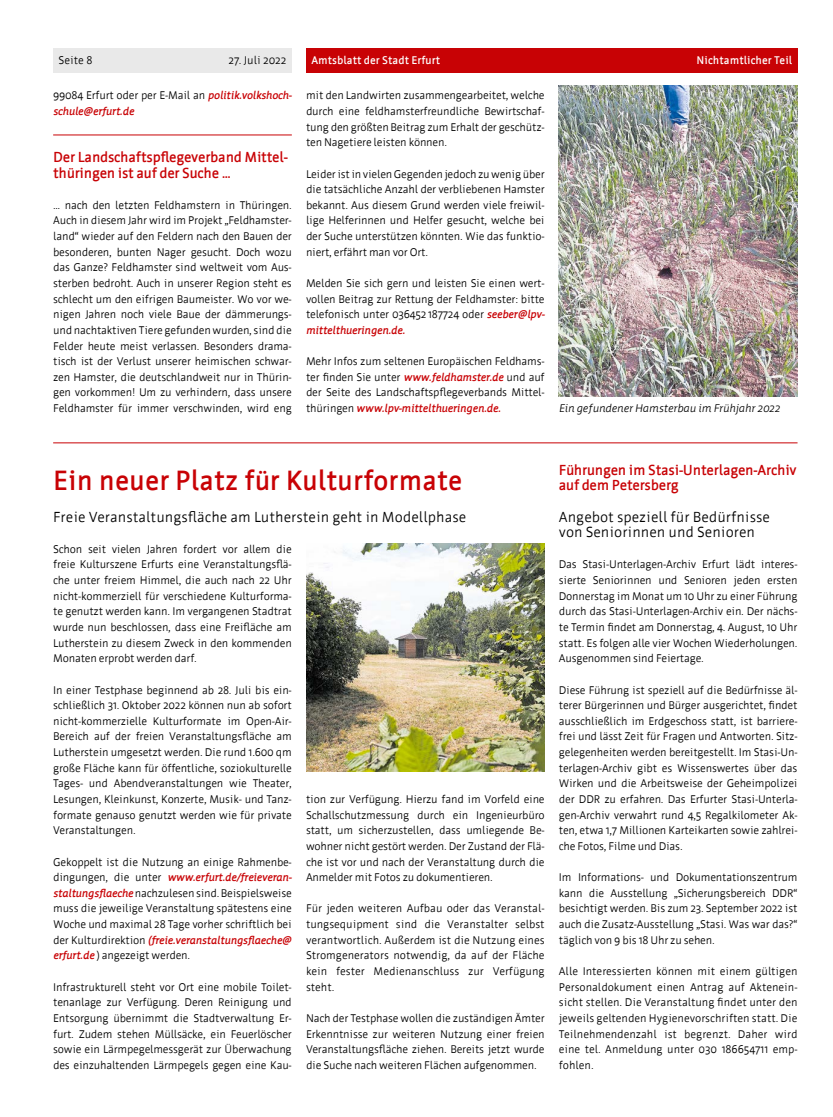
<style>
.page{position:relative;width:833px;height:1117px;background:#fff}
.page>*{position:absolute;margin:0;border:0;box-sizing:border-box;transform-origin:0 0}
.H1-u1{font:700 27.5px "Werk";color:#c80205}
.P-uz{font:14.38px/15.6px "Werk";color:#000}
.H2-u4Linie{font:700 14.38px/15.6px "Werk";letter-spacing:-.02em;color:#c80205}
.P-Normal{font:11px/15.6px "Werk";letter-spacing:-.02em;color:#000;text-align:justify}
.P-Normal-2{font:italic 700 11px/15.6px "Werk";letter-spacing:-.02em;color:#c80205}
.t1{font:700 11px "Werk";color:#fff}
.t2{font:italic 11px "Werk";letter-spacing:-.02em;color:#000}
.P-Normal-3{font:11px "Werk";color:#000}
.s1{font-weight:400;font-style:normal;color:#000}
.s2{font-weight:700;font-style:italic;color:#c80205}
</style>
<div class="page">
<div style="left:53px;top:48px;width:239px;height:25px;background:#e9e9e9"></div>
<div style="left:306px;top:48px;width:491px;height:25px;background:#c80205"></div>
<hr style="left:53px;top:135px;width:239px;height:1px;background:#c80205">
<img style="left:559px;top:85px;width:238px;height:311px">
<img style="left:306px;top:543px;width:238px;height:228px">
<hr style="left:53px;top:442px;width:744px;height:1px;background:#c80205">
<p class="P-Normal" style="left:58px;top:53px;width:35px">Seite 8</p>
<p class="P-Normal-3" style="left:228px;top:54px;width:60px">27. Juli 2022</p>
<p class="t1" style="left:311px;top:55px;width:131px">Amtsblatt der Stadt Erfurt</p>
<p class="t1" style="left:696px;top:55px;width:97px">Nichtamtlicher Teil</p>
<p class="P-Normal-2" style="left:53px;top:88px;width:240px"><span class="s1">99084 Erfurt oder per E-Mail an</span> politik.volkshoch&shy;schule@erfurt.de</p>
<h2 class="H2-u4Linie" style="left:53px;top:149px;width:236px">Der Landschaftspflegeverband Mittel&shy;thüringen ist auf der Suche …</h2>
<p class="P-Normal" style="left:53px;top:197px;width:240px">… nach den letzten Feldhamstern in Thüringen.<br>Auch in diesem Jahr wird im Projekt „Feldhamster&shy;land“ wieder auf den Feldern nach den Bauen der besonderen, bunten Nager gesucht. Doch wozu das Ganze? Feldhamster sind weltweit vom Aus&shy;sterben bedroht. Auch in unserer Region steht es schlecht um den eifrigen Baumeister. Wo vor we&shy;nigen Jahren noch viele Baue der dämmerungs&shy;und nachtaktiven Tiere gefunden wurden, sind die Felder heute meist verlassen. Besonders drama&shy;tisch ist der Verlust unserer heimischen schwar&shy;zen Hamster, die deutschlandweit nur in Thürin&shy;gen vorkommen! Um zu verhindern, dass unsere Feldhamster für immer verschwinden, wird eng</p>
<p class="P-Normal" style="left:306px;top:88px;width:240px">mit den Landwirten zusammengearbeitet, welche durch eine feldhamsterfreundliche Bewirtschaf&shy;tung den größten Beitrag zum Erhalt der geschütz&shy;ten Nagetiere leisten können.</p>
<p class="P-Normal" style="left:306px;top:166px;width:240px">Leider ist in vielen Gegenden jedoch zu wenig über die tatsächliche Anzahl der verbliebenen Hamster bekannt. Aus diesem Grund werden viele freiwil&shy;lige Helferinnen und Helfer gesucht, welche bei der Suche unterstützen könnten. Wie das funktio&shy;niert, erfährt man vor Ort.</p>
<p class="P-Normal" style="left:306px;top:275px;width:240px">Melden Sie sich gern und leisten Sie einen wert&shy;vollen Beitrag zur Rettung der Feldhamster: bitte telefonisch unter 036452 187724 oder <span class="s2">seeber@lpv&shy;mittelthueringen.de.</span></p>
<p class="P-Normal" style="left:306px;top:353px;width:240px">Mehr Infos zum seltenen Europäischen Feldhams&shy;ter finden Sie unter <span class="s2">www.feldhamster.de</span> und auf der Seite des Landschaftspflegeverbands Mittel&shy;thüringen <span class="s2">www.lpv-mittelthueringen.de.</span></p>
<p class="t2" style="left:559px;top:402px;width:223px">Ein gefundener Hamsterbau im Frühjahr 2022</p>
<h1 class="H1-u1" style="left:53px;top:465px;width:411px">Ein neuer Platz für Kulturformate</h1>
<p class="P-uz" style="left:53px;top:508px;width:414px">Freie Veranstaltungsfläche am Lutherstein geht in Modellphase</p>
<p class="P-Normal" style="left:53px;top:541px;width:240px">Schon seit vielen Jahren fordert vor allem die freie Kulturszene Erfurts eine Veranstaltungsflä&shy;che unter freiem Himmel, die auch nach 22 Uhr nicht-kommerziell für verschiedene Kulturforma&shy;te genutzt werden kann. Im vergangenen Stadtrat wurde nun beschlossen, dass eine Freifläche am Lutherstein zu diesem Zweck in den kommenden Monaten erprobt werden darf.</p>
<p class="P-Normal" style="left:53px;top:681px;width:240px">In einer Testphase beginnend ab 28. Juli bis ein&shy;schließlich 31. Oktober 2022 können nun ab sofort nicht-kommerzielle Kulturformate im Open-Air-Bereich auf der freien Veranstaltungsfläche am Lutherstein umgesetzt werden. Die rund 1.600 qm große Fläche kann für öffentliche, soziokulturelle Tages- und Abendveranstaltungen wie Theater, Lesungen, Kleinkunst, Konzerte, Musik- und Tanz&shy;formate genauso genutzt werden wie für private Veranstaltungen.</p>
<p class="P-Normal" style="left:53px;top:853px;width:240px">Gekoppelt ist die Nutzung an einige Rahmenbe&shy;dingungen, die unter <span class="s2">www.erfurt.de/freieveran&shy;staltungsflaeche</span> nachzulesen sind. Beispielsweise muss die jeweilige Veranstaltung spätestens eine Woche und maximal 28 Tage vorher schriftlich bei der Kulturdirektion <span class="s2">(freie.veranstaltungsflaeche@ erfurt.de</span> ) angezeigt werden.</p>
<p class="P-Normal" style="left:53px;top:978px;width:240px">Infrastrukturell steht vor Ort eine mobile Toilet&shy;tenanlage zur Verfügung. Deren Reinigung und Entsorgung übernimmt die Stadtverwaltung Er&shy;furt. Zudem stehen Müllsäcke, ein Feuerlöscher sowie ein Lärmpegelmessgerät zur Überwachung des einzuhaltenden Lärmpegels gegen eine Kau-</p>
<p class="P-Normal" style="left:306px;top:791px;width:240px">tion zur Verfügung. Hierzu fand im Vorfeld eine Schallschutzmessung durch ein Ingenieurbüro statt, um sicherzustellen, dass umliegende Be&shy;wohner nicht gestört werden. Der Zustand der Flä&shy;che ist vor und nach der Veranstaltung durch die Anmelder mit Fotos zu dokumentieren.</p>
<p class="P-Normal" style="left:306px;top:900px;width:240px">Für jeden weiteren Aufbau oder das Veranstal&shy;tungsequipment sind die Veranstalter selbst verantwortlich. Außerdem ist die Nutzung eines Stromgenerators notwendig, da auf der Fläche kein fester Medienanschluss zur Verfügung steht.</p>
<p class="P-Normal" style="left:306px;top:1010px;width:240px">Nach der Testphase wollen die zuständigen Ämter Erkenntnisse zur weiteren Nutzung einer freien Veranstaltungsfläche ziehen. Bereits jetzt wurde die Suche nach weiteren Flächen aufgenommen.</p>
<h2 class="H2-u4Linie" style="left:559px;top:462px;width:239px">Führungen im Stasi-Unterlagen-Archiv auf dem Petersberg</h2>
<h2 class="P-uz" style="left:559px;top:508px;width:213px">Angebot speziell für Bedürfnisse von Seniorinnen und Senioren</h2>
<p class="P-Normal" style="left:559px;top:556px;width:240px">Das Stasi-Unterlagen-Archiv Erfurt lädt interes&shy;sierte Seniorinnen und Senioren jeden ersten Donnerstag im Monat um 10 Uhr zu einer Führung durch das Stasi-Unterlagen-Archiv ein. Der nächs&shy;te Termin findet am Donnerstag, 4. August, 10 Uhr statt. Es folgen alle vier Wochen Wiederholungen.<br>Ausgenommen sind Feiertage.</p>
<p class="P-Normal" style="left:559px;top:681px;width:240px">Diese Führung ist speziell auf die Bedürfnisse äl&shy;terer Bürgerinnen und Bürger ausgerichtet, findet ausschließlich im Erdgeschoss statt, ist barriere&shy;frei und lässt Zeit für Fragen und Antworten. Sitz&shy;gelegenheiten werden bereitgestellt. Im Stasi-Un&shy;terlagen-Archiv gibt es Wissenswertes über das Wirken und die Arbeitsweise der Geheimpolizei der DDR zu erfahren. Das Erfurter Stasi-Unterla&shy;gen-Archiv verwahrt rund 4,5 Regalkilometer Ak&shy;ten, etwa 1,7 Millionen Karteikarten sowie zahlrei&shy;che Fotos, Filme und Dias.</p>
<p class="P-Normal" style="left:559px;top:869px;width:240px">Im Informations- und Dokumentationszentrum kann die Ausstellung „Sicherungsbereich DDR“ besichtigt werden. Bis zum 23. September 2022 ist auch die Zusatz-Ausstellung „Stasi. Was war das?“ täglich von 9 bis 18 Uhr zu sehen.</p>
<p class="P-Normal" style="left:559px;top:963px;width:240px">Alle Interessierten können mit einem gültigen Personaldokument einen Antrag auf Aktenein&shy;sicht stellen. Die Veranstaltung findet unter den jeweils geltenden Hygienevorschriften statt. Die Teilnehmendenzahl ist begrenzt. Daher wird eine tel. Anmeldung unter 030 186654711 emp&shy;fohlen.</p>
</div>
